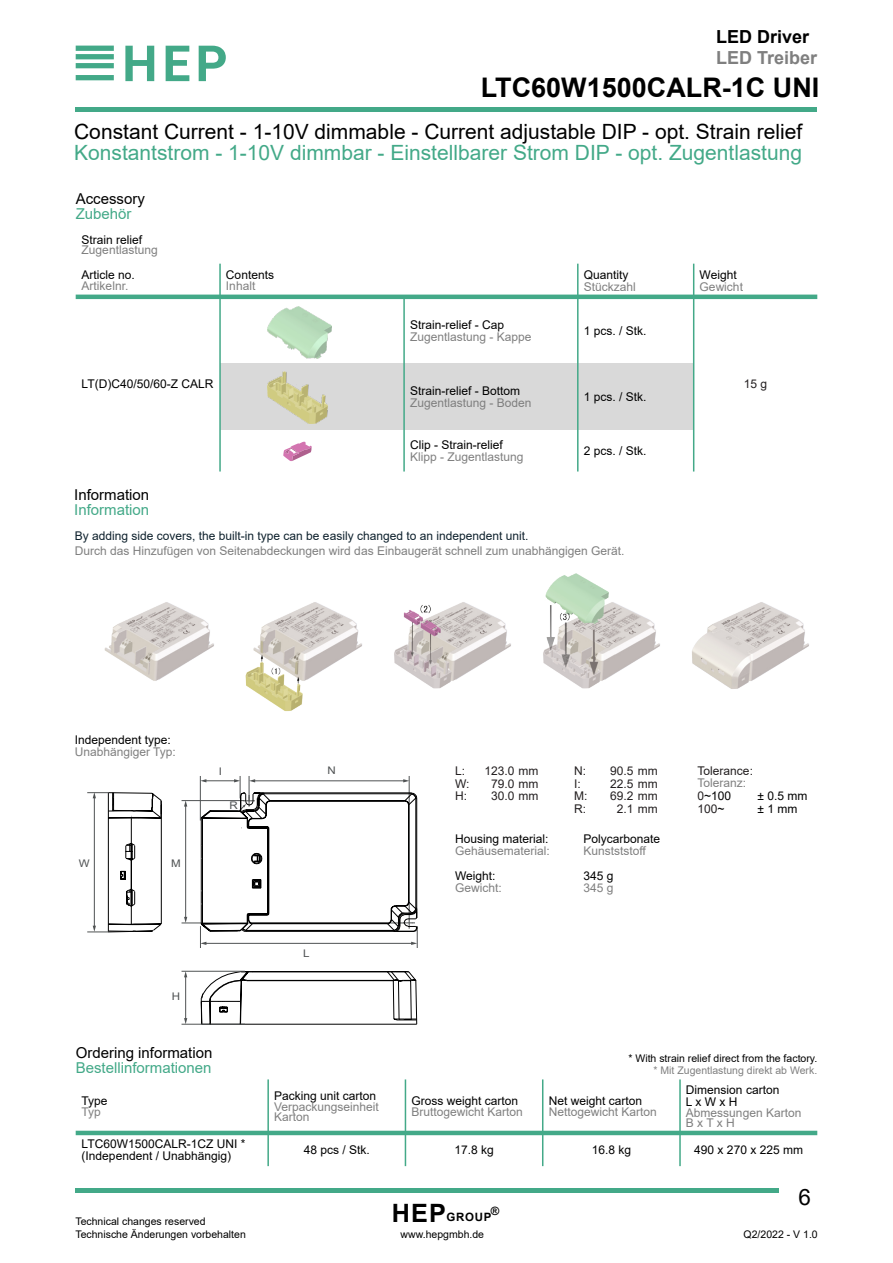
<style>
.page{position:relative;width:893px;height:1263px;background:#fff}
.page>*{position:absolute;margin:0;border:0;box-sizing:border-box;transform-origin:0 0}
.t1{font:700 27px "Arial";color:#000}
.t2{font:22.5px "Arial";color:#000}
.t3{font:21px "Arial";color:#000}
.t4{font:21px "Arial";color:#43a988}
.t5{font:700 18px "Arial";color:#7f7f7f}
.t6{font:700 18px "Arial";color:#000}
.t7{font:15px "Arial";color:#000}
.t8{font:15px "Arial";color:#43a988}
.t9{font:12px/12px "Arial";color:#000}
.t10{font:12px/10.5px "Arial";color:#7f7f7f}
.t11{font:12px "Arial";color:#231f20}
.t12{font:12px "Arial";color:#0e212d}
.t13{font:700 11.55px "Arial";letter-spacing:.06em;color:#000}
.t14{font:10.5px/12.6px "Arial";color:#000}
.t15{font:10.5px "Arial";color:#7f7f7f}
.t16{font:10.5px "Arial";color:#4f5253;scale:1.1 1}
.s1{color:#231f20}
.s2{color:#000}
.s3{font-size:25.2px}
</style>
<div class="page">
<hr style="left:76px;top:108px;width:741px;height:4px;background:#43a988">
<hr style="left:76px;top:1189px;width:703px;height:4px;background:#43a988">
<svg style="left:76px;top:75px;width:38px;height:5px"></svg>
<svg style="left:76px;top:46px;width:38px;height:22px"></svg>
<svg style="left:125px;top:46px;width:29px;height:35px"></svg>
<svg style="left:166px;top:46px;width:23px;height:35px"></svg>
<svg style="left:199px;top:46px;width:27px;height:35px"></svg>
<div style="left:220px;top:364px;width:474px;height:66px;background:#d9d9d9"></div>
<hr style="left:219px;top:264px;width:2px;height:207px;background:#43a988">
<hr style="left:577px;top:264px;width:2px;height:207px;background:#43a988">
<hr style="left:693px;top:264px;width:1px;height:207px;background:#43a988">
<hr style="left:403px;top:297px;width:2px;height:174px;background:#43a988">
<hr style="left:76px;top:295px;width:741px;height:4px;background:#43a988">
<svg style="left:283px;top:441px;width:29px;height:20px"></svg>
<img style="left:104px;top:573px;width:705px;height:138px">
<img style="left:268px;top:372px;width:59px;height:51px">
<img style="left:268px;top:307px;width:64px;height:51px">
<svg style="left:88px;top:776px;width:330px;height:249px"></svg>
<hr style="left:267px;top:1079px;width:2px;height:87px;background:#43a988">
<hr style="left:405px;top:1079px;width:1px;height:87px;background:#43a988">
<hr style="left:542px;top:1079px;width:1px;height:87px;background:#43a988">
<hr style="left:679px;top:1079px;width:2px;height:87px;background:#43a988">
<hr style="left:76px;top:1131px;width:741px;height:4px;background:#43a988">
<h3 class="t6" style="left:716px;top:30px;width:95px">LED Driver</h3>
<h3 class="t5" style="left:716px;top:51px;width:103px">LED Treiber</h3>
<h1 class="t1" style="left:481px;top:77px;width:340px">LTC60W1500CALR-1C UNI</h1>
<h3 class="t3" style="left:74px;top:124px;width:729px">Constant Current - 1-10V dimmable - Current adjustable DIP - opt. Strain relief</h3>
<h3 class="t4" style="left:74px;top:145px;width:729px">Konstantstrom - 1-10V dimmbar - Einstellbarer Strom DIP - opt. Zugentlastung</h3>
<p class="t7" style="left:76px;top:193px;width:71px">Accessory</p>
<p class="t8" style="left:76px;top:208px;width:57px">Zubehör</p>
<p class="t9" style="left:82px;top:234px;width:62px">Strain relief</p>
<p class="t10" style="left:82px;top:246px;width:78px">Zugentlastung</p>
<p class="t9" style="left:82px;top:270px;width:55px">Article no.</p>
<p class="t10" style="left:82px;top:281px;width:48px">Artikelnr.</p>
<p class="t9" style="left:226px;top:270px;width:50px">Contents</p>
<p class="t10" style="left:226px;top:281px;width:31px">Inhalt</p>
<p class="t9" style="left:82px;top:379px;width:133px">LT(D)C40/50/60-Z CALR</p>
<p class="t9" style="left:410px;top:319px;width:96px">Strain-relief - Cap</p>
<p class="t10" style="left:410px;top:332px;width:123px">Zugentlastung - Kappe</p>
<p class="t9" style="left:410px;top:386px;width:112px">Strain-relief - Bottom</p>
<p class="t10" style="left:410px;top:399px;width:123px">Zugentlastung - Boden</p>
<p class="t9" style="left:410px;top:440px;width:94px">Clip - Strain-relief</p>
<p class="t10" style="left:410px;top:453px;width:115px">Klipp - Zugentlastung</p>
<p class="t9" style="left:584px;top:269px;width:46px">Quantity</p>
<p class="t10" style="left:584px;top:282px;width:54px">Stückzahl</p>
<p class="t9" style="left:584px;top:325px;width:64px">1 pcs. / Stk.</p>
<p class="t9" style="left:584px;top:392px;width:64px">1 pcs. / Stk.</p>
<p class="t9" style="left:584px;top:446px;width:64px">2 pcs. / Stk.</p>
<p class="t7" style="left:74px;top:489px;width:77px">Information</p>
<p class="t8" style="left:74px;top:504px;width:77px">Information</p>
<p class="t12" style="left:75px;top:532px;width:455px">By adding side covers, the built-in type can be easily changed to an independent unit.</p>
<p class="t10" style="left:75px;top:546px;width:551px">Durch das Hinzufügen von Seitenabdeckungen wird das Einbaugerät schnell zum unabhängigen Gerät.</p>
<p class="t9" style="left:700px;top:269px;width:39px">Weight</p>
<p class="t10" style="left:700px;top:282px;width:45px">Gewicht</p>
<p class="t11" style="left:744px;top:380px;width:25px">15 g</p>
<p class="t9" style="left:75px;top:735px;width:98px">Independent type:</p>
<p class="t10" style="left:75px;top:748px;width:103px">Unabhängiger Typ:</p>
<p class="t16" style="left:79px;top:860px;width:11px">W</p>
<p class="t16" style="left:171px;top:860px;width:10px">M</p>
<p class="t16" style="left:219px;top:767px;width:4px">I</p>
<p class="t16" style="left:327px;top:766px;width:9px">N</p>
<p class="t16" style="left:229px;top:801px;width:9px">R</p>
<p class="t11" style="left:455px;top:766px;width:12px">L:</p>
<p class="t11" style="left:484px;top:766px;width:56px">123.0 mm</p>
<p class="t11" style="left:574px;top:766px;width:14px">N:</p>
<p class="t11" style="left:610px;top:766px;width:49px">90.5 mm</p>
<p class="t11" style="left:698px;top:766px;width:57px">Tolerance:</p>
<p class="t11" style="left:455px;top:779px;width:16px">W:</p>
<p class="t11" style="left:491px;top:779px;width:49px">79.0 mm</p>
<p class="t11" style="left:574px;top:779px;width:8px">I:</p>
<p class="t11" style="left:610px;top:779px;width:49px">22.5 mm</p>
<p class="t10" style="left:698px;top:778px;width:50px">Toleranz:</p>
<p class="t11" style="left:455px;top:792px;width:14px">H:</p>
<p class="t11" style="left:491px;top:792px;width:49px">30.0 mm</p>
<p class="t11" style="left:574px;top:792px;width:15px">M:</p>
<p class="t11" style="left:610px;top:792px;width:49px">69.2 mm</p>
<p class="t9" style="left:698px;top:791px;width:35px"><span class="s1">0</span>~100</p>
<p class="t9" style="left:757px;top:791px;width:51px">± 0.5 mm</p>
<p class="t11" style="left:574px;top:804px;width:14px">R:</p>
<p class="t11" style="left:617px;top:804px;width:42px">2.1 mm</p>
<p class="t11" style="left:698px;top:804px;width:29px">100<span class="s2">~</span></p>
<p class="t9" style="left:757px;top:804px;width:41px">±1mm</p>
<p class="t9" style="left:455px;top:833px;width:95px">Housing material:</p>
<p class="t10" style="left:455px;top:846px;width:96px">Gehäusematerial:</p>
<p class="t9" style="left:583px;top:833px;width:78px">Polycarbonate</p>
<p class="t10" style="left:583px;top:846px;width:64px">Kunstststoff</p>
<p class="t9" style="left:455px;top:871px;width:42px">Weight:</p>
<p class="t10" style="left:455px;top:884px;width:48px">Gewicht:</p>
<p class="t9" style="left:583px;top:871px;width:32px">345 g</p>
<p class="t10" style="left:583px;top:884px;width:32px">345 g</p>
<p class="t16" style="left:172px;top:993px;width:9px">H</p>
<p class="t7" style="left:76px;top:1047px;width:138px">Ordering information</p>
<p class="t8" style="left:76px;top:1062px;width:137px">Bestellinformationen</p>
<p class="t9" style="left:82px;top:1096px;width:28px">Type</p>
<p class="t10" style="left:82px;top:1107px;width:21px">Typ</p>
<p class="t16" style="left:303px;top:950px;width:7px">L</p>
<p class="t9" style="left:274px;top:1091px;width:104px">Packing unit carton</p>
<p class="t10" style="left:274px;top:1102px;width:106px">Verpackungseinheit<br>Karton</p>
<p class="t9" style="left:411px;top:1096px;width:108px">Gross weight carton</p>
<p class="t10" style="left:411px;top:1107px;width:113px">Bruttogewicht Karton</p>
<p class="t14" style="left:628px;top:1052px;width:190px">* With strain relief direct from the factory.</p>
<p class="t15" style="left:653px;top:1066px;width:165px">* Mit Zugentlastung direkt ab Werk.</p>
<p class="t9" style="left:549px;top:1096px;width:95px">Net weight carton</p>
<p class="t10" style="left:549px;top:1107px;width:110px">Nettogewicht Karton</p>
<p class="t9" style="left:686px;top:1085px;width:95px">Dimension carton<br>LxWxH</p>
<p class="t10" style="left:686px;top:1108px;width:117px">Abmessungen Karton<br>BxTxH</p>
<p class="t9" style="left:82px;top:1139px;width:165px">LTC60W1500CALR-1CZ UNI * (Independent / Unabhängig)</p>
<p class="t9" style="left:304px;top:1145px;width:68px">48 pcs / Stk.</p>
<p class="t9" style="left:454px;top:1145px;width:41px">17.8 kg</p>
<p class="t9" style="left:592px;top:1145px;width:41px">16.8 kg</p>
<p class="t9" style="left:694px;top:1145px;width:110px">490 x 270 x 225 mm</p>
<p class="t14" style="left:75px;top:1216px;width:172px">Technical changes reserved<br>Technische Änderungen vorbehalten</p>
<p class="t13" style="left:392px;top:1212px;width:101px"><span class="s3">HEP</span>GROUP</p>
<p class="t13" style="left:491px;top:1206px;width:10px">®</p>
<p class="t14" style="left:401px;top:1229px;width:85px">www.hepgmbh.de</p>
<h2 class="t2" style="left:798px;top:1188px;width:14px">6</h2>
<p class="t14" style="left:744px;top:1229px;width:76px">Q2/2022 - V 1.0</p>
</div>
